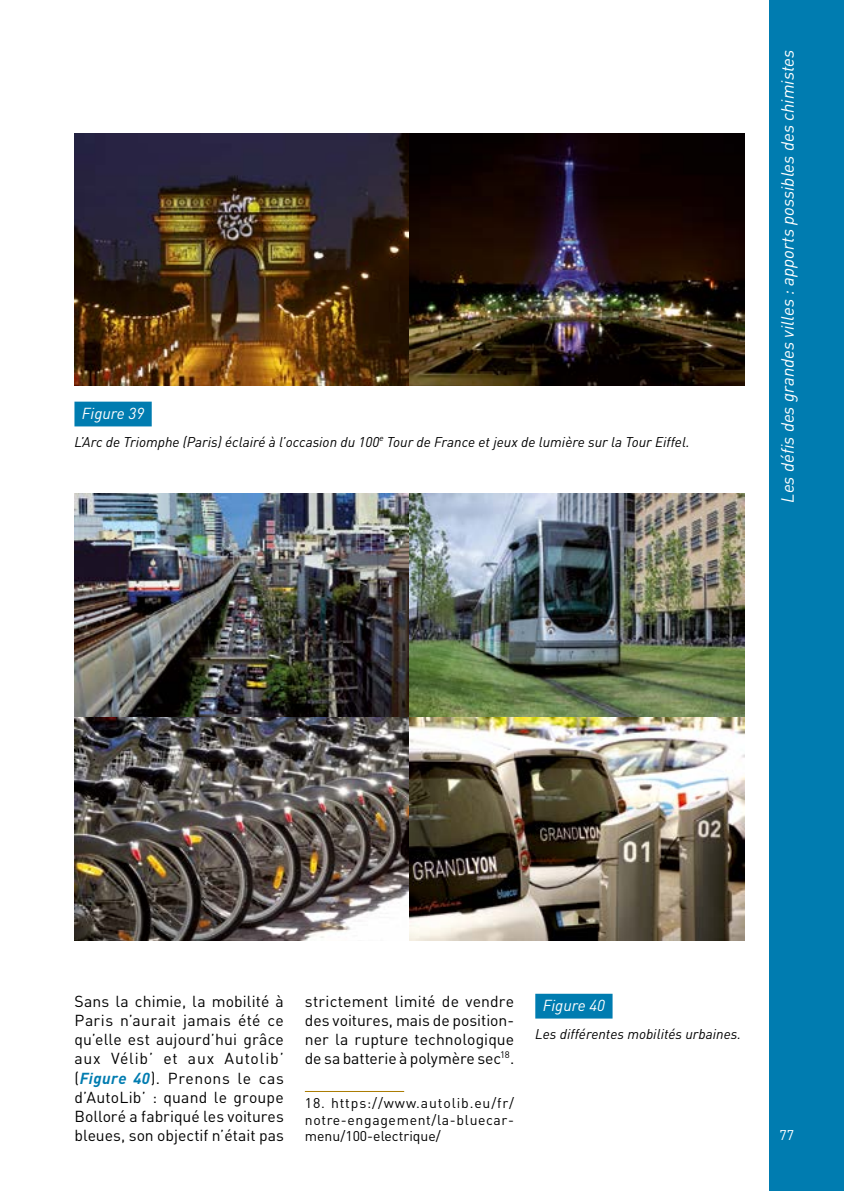
<style>
.page{position:relative;width:844px;height:1191px;background:#fff}
.page>*{position:absolute;margin:0;border:0;box-sizing:border-box;transform-origin:0 0}
.t1{font:italic 17.5px "DIN";color:#fff}
.t2{font:15.75px/19.2px "DIN";color:#000;text-align:justify}
.t3{font:italic 15.75px "DIN";color:#fff}
.t4{font:italic 14px "DIN";color:#000}
.t5{font:14px/16.6px "DIN";letter-spacing:.045em;color:#000;text-align:justify}
.t6{font:14px "DIN";color:#fff}
.s1{font-weight:700;font-style:italic;color:#007cb0}
</style>
<div class="page">
<div style="left:769px;top:0;width:74px;height:1191px;background:#007cb0"></div>
<hr style="left:305px;top:1091px;width:99px;height:1px;background:#aa7b00">
<div style="left:74px;top:401px;width:78px;height:25px;background:#007cb0"></div>
<img style="left:74px;top:134px;width:670px;height:251px">
<div style="left:535px;top:993px;width:77px;height:25px;background:#007cb0"></div>
<img style="left:74px;top:494px;width:670px;height:446px">
<p class="t3" style="left:82px;top:403px;width:64px">Figure 39</p>
<p class="t4" style="left:74px;top:433px;width:616px">L’Arc de Triomphe (Paris) éclairé à l’occasion du 100<sup>e</sup> Tour de France et jeux de lumière sur la Tour Eiffel.</p>
<p class="t1" style="left:776px;top:503px;width:455px;rotate:-90deg">Les défis des grandes villes : apports possibles des chimistes</p>
<p class="t2" style="left:74px;top:991px;width:211px">Sans la chimie, la mobilité à Paris n’aurait jamais été ce qu’elle est aujourd’hui grâce aux Vélib’ et aux Autolib’ (<span class="s1">Figure 40</span>). Prenons le cas d’AutoLib’ : quand le groupe Bolloré a fabriqué les voitures bleues, son objectif n’était pas</p>
<p class="t2" style="left:305px;top:991px;width:211px">strictement limité de vendre des voitures, mais de position&shy;ner la rupture technologique de sa batterie à polymère sec<sup>18</sup>.</p>
<p class="t5" style="left:305px;top:1094px;width:211px">18. https://www.autolib.eu/fr/ notre-engagement/la-bluecar&shy;menu/100-electrique/</p>
<p class="t3" style="left:542px;top:995px;width:64px">Figure 40</p>
<p class="t4" style="left:535px;top:1025px;width:207px">Les différentes mobilités urbaines.</p>
<p class="t6" style="left:779px;top:1125px;width:16px">77</p>
</div>
